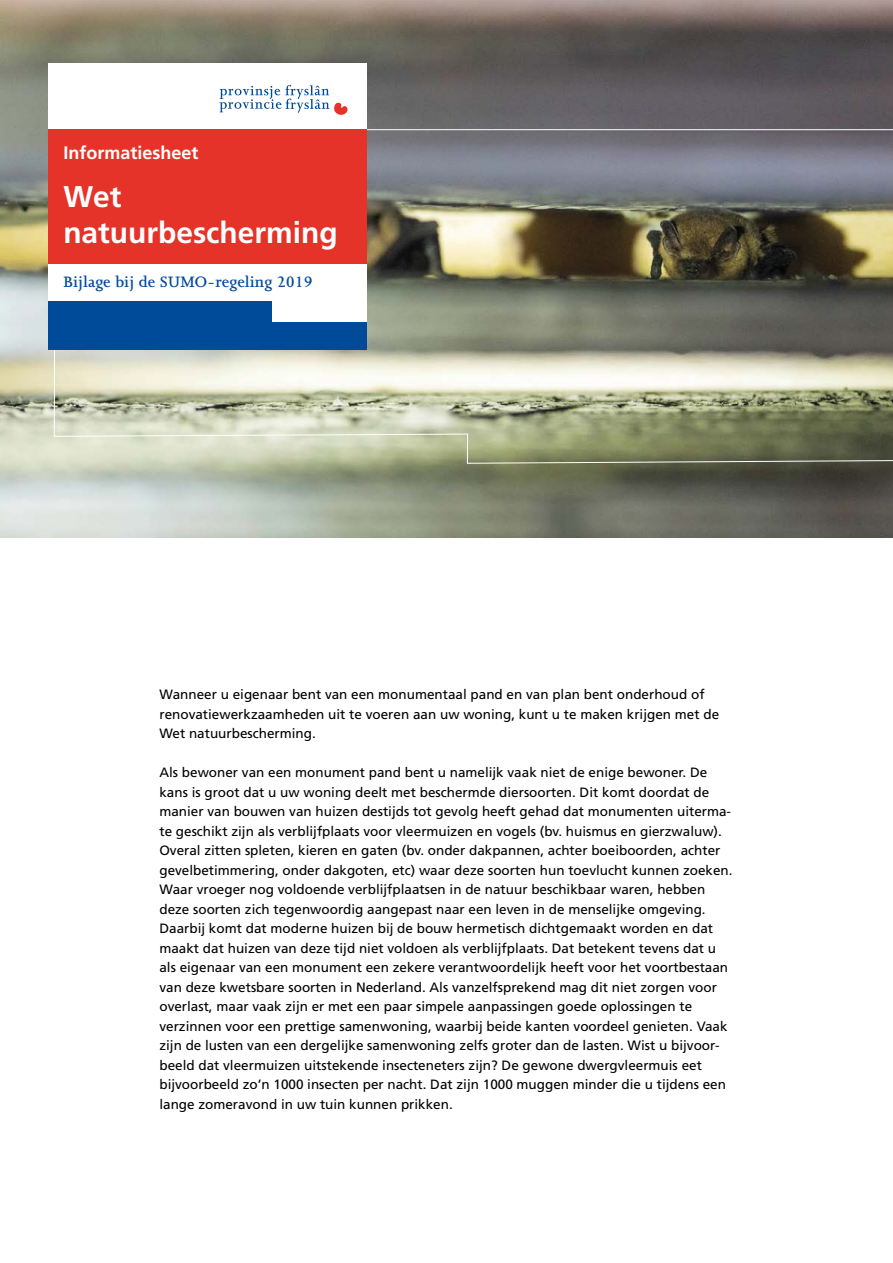
<style>
.page{position:relative;width:893px;height:1263px;background:#fff}
.page>*{position:absolute;margin:0;border:0;box-sizing:border-box;transform-origin:0 0}
.Normaal{font:700 29.85px/35.4px "Frutiger LT Std";color:#fff}
.Normaal-2{font:700 18px "Frutiger LT Std";color:#fff}
.Normaal-3{font:600 17.4px "Joanna MT Std";color:#004a9a}
.t1{font:13.5px/19.5px "Frutiger LT Std";color:#000}
</style>
<div class="page">
<img style="left:0;top:0;width:893px;height:538px">
<img style="left:53px;top:129px;width:840px;height:335px">
<div style="left:48px;top:64px;width:319px;height:280px;background:#fff"></div>
<svg style="left:220px;top:85px;width:128px;height:30px"></svg>
<div style="left:48px;top:322px;width:319px;height:28px;background:#004a9a"></div>
<div style="left:48px;top:129px;width:319px;height:135px;background:#e63329"></div>
<div style="left:48px;top:301px;width:223px;height:28px;background:#004a9a"></div>
<p class="Normaal-2" style="left:63px;top:142px;width:137px">Informatiesheet</p>
<p class="Normaal" style="left:63px;top:179px;width:276px">Wet natuurbescherming</p>
<p class="Normaal-3" style="left:63px;top:273px;width:251px">Bijlage bij de SUMO-regeling 2019</p>
<p class="t1" style="left:159px;top:685px;width:561px">Wanneer u eigenaar bent van een monumentaal pand en van plan bent onderhoud of renovatiewerkzaamheden uit te voeren aan uw woning, kunt u te maken krijgen met de<br>Wet natuurbescherming.</p>
<p class="t1" style="left:159px;top:763px;width:575px">Als bewoner van een monument pand bent u namelijk vaak niet de enige bewoner. De kans is groot dat u uw woning deelt met beschermde diersoorten. Dit komt doordat de manier van bouwen van huizen destijds tot gevolg heeft gehad dat monumenten uiterma&shy;te geschikt zijn als verblijfplaats voor vleermuizen en vogels (bv. huismus en gierzwaluw).<br>Overal zitten spleten, kieren en gaten (bv. onder dakpannen, achter boeiboorden, achter gevelbetimmering, onder dakgoten, etc) waar deze soorten hun toevlucht kunnen zoeken.<br>Waar vroeger nog voldoende verblijfplaatsen in de natuur beschikbaar waren, hebben deze soorten zich tegenwoordig aangepast naar een leven in de menselijke omgeving.<br>Daarbij komt dat moderne huizen bij de bouw hermetisch dichtgemaakt worden en dat maakt dat huizen van deze tijd niet voldoen als verblijfplaats. Dat betekent tevens dat u als eigenaar van een monument een zekere verantwoordelijk heeft voor het voortbestaan van deze kwetsbare soorten in Nederland. Als vanzelfsprekend mag dit niet zorgen voor overlast, maar vaak zijn er met een paar simpele aanpassingen goede oplossingen te verzinnen voor een prettige samenwoning, waarbij beide kanten voordeel genieten. Vaak zijn de lusten van een dergelijke samenwoning zelfs groter dan de lasten. Wist u bijvoor&shy;beeld dat vleermuizen uitstekende insecteneters zijn? De gewone dwergvleermuis eet bijvoorbeeld zo’n 1000 insecten per nacht. Dat zijn 1000 muggen minder die u tijdens een lange zomeravond in uw tuin kunnen prikken.</p>
</div>
